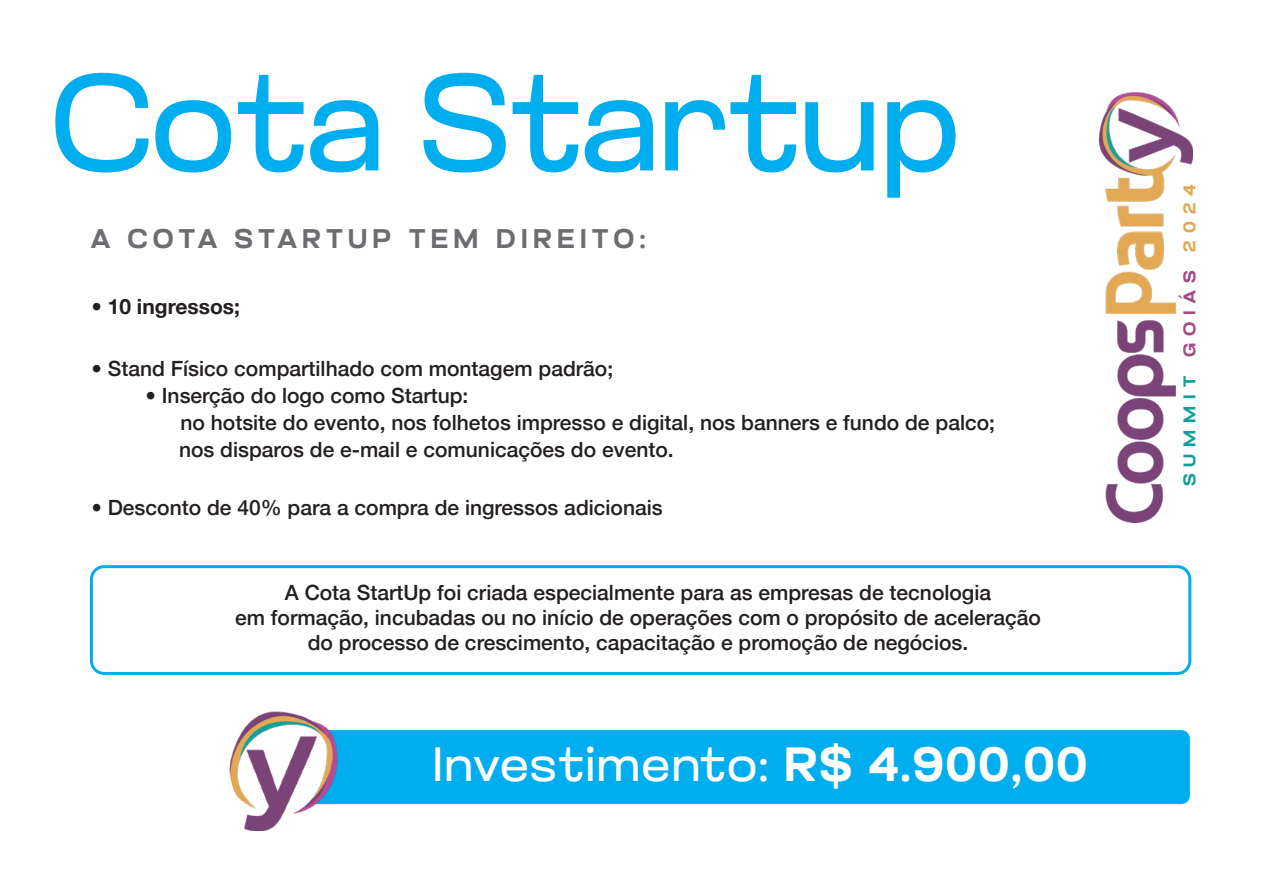
<style>
.page{position:relative;width:1276px;height:893px;background:#fff}
.page>*{position:absolute;margin:0;border:0;box-sizing:border-box;transform-origin:0 0}
.t1{font:300 136.5px "Glancyr";color:#00aeef}
.t2{font:300 48px "Glancyr";letter-spacing:.04em;color:#fff}
.t3{font:500 27px "Glancyr";letter-spacing:.2em;color:#6c6d70}
.t4{font:500 21px/27px "Helvetica Neue";color:#231f20}
.t5{font:700 21px "Helvetica Neue";color:#231f20}
.t6{font:500 16.95px "Glancyr";letter-spacing:.38em;color:#13a09c;scale:1.09 1}
.s1{font-weight:500}
.s2{color:#a44a7f}
.s3{color:#e2a854}
</style>
<div class="page">
<img style="left:1098px;top:92px;width:94px;height:430px">
<div style="left:309px;top:730px;width:881px;height:74px;background:#00aeef;border-radius:9px"></div>
<img style="left:229px;top:711px;width:113px;height:119px">
<svg style="left:229px;top:771px;width:7px;height:30px"></svg>
<div style="left:90px;top:565px;width:1101px;height:110px;border:3px solid #00aeef;border-radius:13px"></div>
<p class="t1" style="left:51px;top:32px;width:910px">Cota Startup</p>
<p class="t3" style="left:91px;top:220px;width:555px">A COTA STARTUP TEM DIREITO:</p>
<p class="t5" style="left:91px;top:290px;width:150px"><span class="s1">•</span> 10 ingressos;</p>
<p class="t4" style="left:91px;top:353px;width:523px">• Stand Físico compartilhado com montagem padrão;</p>
<p class="t4" style="left:179px;top:380px;width:817px;text-indent:-34px">• Inserção do logo como Startup:<br>no hotsite do evento, nos folhetos impresso e digital, nos banners e fundo de palco; nos disparos de e-mail e comunicações do evento.</p>
<p class="t4" style="left:91px;top:493px;width:573px">• Desconto de 40% para a compra de ingressos adicionais</p>
<p class="t4" style="left:235px;top:578px;width:807px;line-height:25.2px;text-align:center">A Cota StartUp foi criada especialmente para as empresas de tecnologia<br>em formação, incubadas ou no início de operações com o propósito de aceleração do processo de crescimento, capacitação e promoção de negócios.</p>
<p class="t2" style="left:433px;top:733px;width:655px">Investimento: <span class="s1">R$ 4.900,00</span></p>
<p class="t6" style="left:1178px;top:486px;width:278px;rotate:-90deg">SUMMIT <span class="s2">GOIÁS</span> <span class="s3">2024</span></p>
</div>
